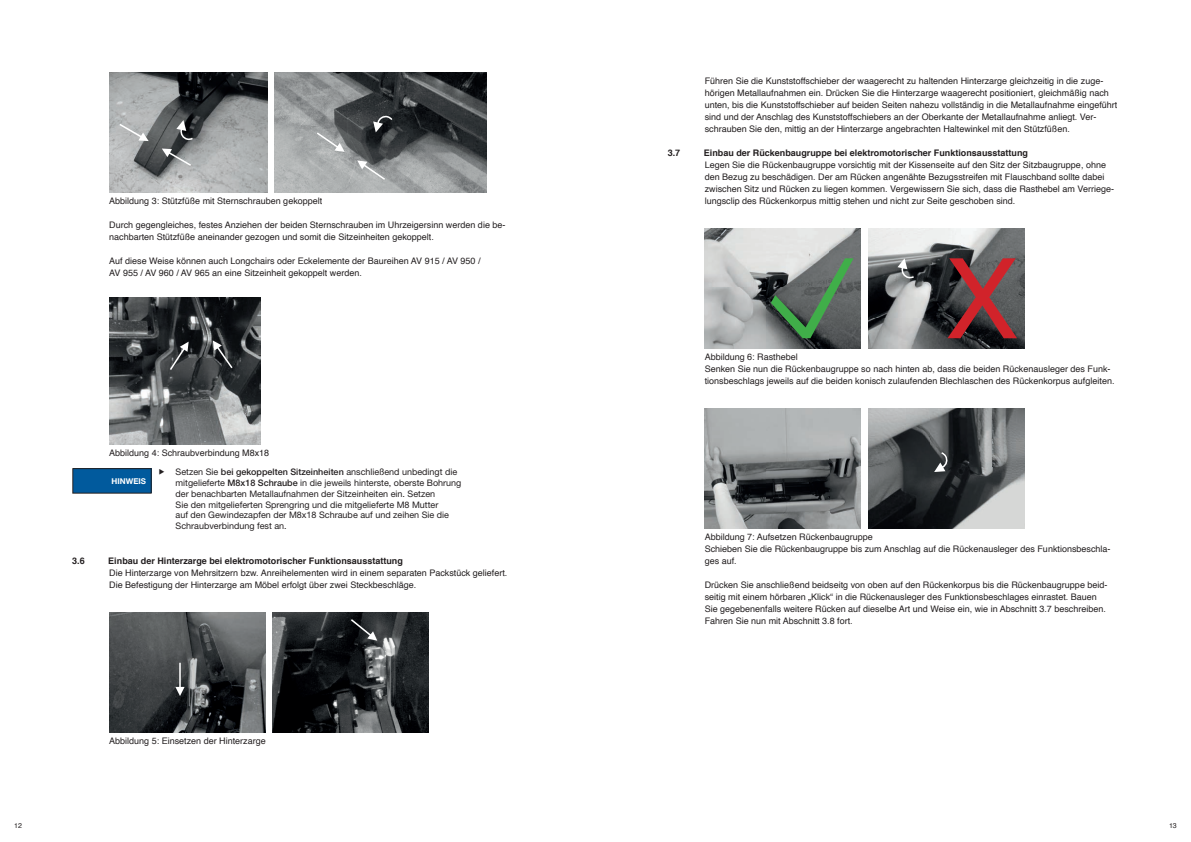
<style>
.page{position:relative;width:1191px;height:842px;background:#fff}
.page>*{position:absolute;margin:0;border:0;box-sizing:border-box;transform-origin:0 0}
.t1{font:9px/12px "Helvetica";color:#231f20}
.t2{font:9px/10.8px "Helvetica Neue LT";color:#231f20}
.t3{font:700 9px "Helvetica";color:#231f20}
.t4{font:700 8px "Helvetica Neue LT";color:#fff}
.t5{font:7px "Helvetica";color:#231f20}
.s1{font-weight:500}
</style>
<div class="page">
<img style="left:109px;top:72px;width:158px;height:120px">
<img style="left:275px;top:72px;width:212px;height:120px">
<img style="left:109px;top:297px;width:152px;height:147px">
<div style="left:73px;top:469px;width:78px;height:24px;background:#015a9d"></div>
<div style="left:72px;top:468px;width:80px;height:26px;border:1px solid #231f20"></div>
<img style="left:109px;top:612px;width:156px;height:120px">
<img style="left:273px;top:612px;width:155px;height:120px">
<img style="left:704px;top:228px;width:156px;height:120px">
<img style="left:868px;top:228px;width:156px;height:120px">
<img style="left:704px;top:408px;width:156px;height:120px">
<img style="left:868px;top:408px;width:156px;height:120px">
<svg style="left:176px;top:120px;width:17px;height:20px"></svg>
<svg style="left:373px;top:115px;width:19px;height:17px"></svg>
<svg style="left:119px;top:124px;width:30px;height:17px"></svg>
<svg style="left:170px;top:342px;width:19px;height:28px"></svg>
<svg style="left:317px;top:132px;width:28px;height:20px"></svg>
<svg style="left:162px;top:149px;width:29px;height:17px"></svg>
<svg style="left:213px;top:340px;width:19px;height:28px"></svg>
<svg style="left:357px;top:160px;width:28px;height:20px"></svg>
<svg style="left:175px;top:663px;width:10px;height:33px"></svg>
<svg style="left:351px;top:619px;width:26px;height:22px"></svg>
<svg style="left:897px;top:258px;width:17px;height:21px"></svg>
<svg style="left:934px;top:452px;width:14px;height:20px"></svg>
<svg style="left:947px;top:258px;width:70px;height:80px;background:#73393d"></svg>
<svg style="left:771px;top:258px;width:82px;height:80px;background:#617766"></svg>
<p class="t1" style="left:109px;top:195px;width:215px">Abbildung 3: Stützfüße mit Sternschrauben gekoppelt</p>
<p class="t1" style="left:109px;top:219px;width:398px">Durch gegengleiches, festes Anziehen der beiden Sternschrauben im Uhrzeigersinn werden die be&shy;nachbarten Stützfüße aneinander gezogen und somit die Sitzeinheiten gekoppelt.</p>
<p class="t1" style="left:109px;top:255px;width:373px">Auf diese Weise können auch Longchairs oder Eckelemente der Baureihen AV 915 / AV 950 /<br>AV 955 / AV 960 / AV 965 an eine Sitzeinheit gekoppelt werden.</p>
<p class="t1" style="left:109px;top:447px;width:162px">Abbildung 4: Schraubverbindung M8x18</p>
<p class="t2" style="left:176px;top:466px;width:287px">Setzen Sie <span class="s1">bei gekoppelten Sitzeinheiten</span> anschließend unbedingt die mitgelieferte <span class="s1">M8x18 Schraube</span> in die jeweils hinterste, oberste Bohrung der benachbarten Metallaufnahmen der Sitzeinheiten ein. Setzen<br>Sie den mitgelieferten Sprengring und die mitgelieferte M8 Mutter<br>auf den Gewindezapfen der M8x18 Schraube auf und zeihen Sie die Schraubverbindung fest an.</p>
<p class="t4" style="left:112px;top:476px;width:36px">HINWEIS</p>
<p class="t3" style="left:72px;top:554px;width:14px">3.6</p>
<p class="t3" style="left:108px;top:554px;width:296px">Einbau der Hinterzarge bei elektromotorischer Funktionsausstattung</p>
<p class="t1" style="left:109px;top:567px;width:400px">Die Hinterzarge von Mehrsitzern bzw. Anreihelementen wird in einem separaten Packstück geliefert.<br>Die Befestigung der Hinterzarge am Möbel erfolgt über zwei Steckbeschläge.</p>
<p class="t1" style="left:109px;top:735px;width:158px">Abbildung 5: Einsetzen der Hinterzarge</p>
<p class="t1" style="left:704px;top:75px;width:414px">Führen Sie die Kunststoffschieber der waagerecht zu haltenden Hinterzarge gleichzeitig in die zuge&shy;hörigen Metallaufnahmen ein. Drücken Sie die Hinterzarge waagerecht positioniert, gleichmäßig nach unten, bis die Kunststoffschieber auf beiden Seiten nahezu vollständig in die Metallaufnahme eingeführt sind und der Anschlag des Kunststoffschiebers an der Oberkante der Metallaufnahme anliegt. Ver&shy;schrauben Sie den, mittig an der Hinterzarge angebrachten Haltewinkel mit den Stützfüßen.</p>
<p class="t3" style="left:668px;top:146px;width:14px">3.7</p>
<p class="t3" style="left:704px;top:146px;width:326px">Einbau der Rückenbaugruppe bei elektromotorischer Funktionsausstattung</p>
<p class="t1" style="left:704px;top:159px;width:411px">Legen Sie die Rückenbaugruppe vorsichtig mit der Kissenseite auf den Sitz der Sitzbaugruppe, ohne den Bezug zu beschädigen. Der am Rücken angenähte Bezugsstreifen mit Flauschband sollte dabei zwischen Sitz und Rücken zu liegen kommen. Vergewissern Sie sich, dass die Rasthebel am Verriege&shy;lungsclip des Rückenkorpus mittig stehen und nicht zur Seite geschoben sind.</p>
<p class="t1" style="left:704px;top:351px;width:411px">Abbildung 6: Rasthebel<br>Senken Sie nun die Rückenbaugruppe so nach hinten ab, dass die beiden Rückenausleger des Funk&shy;tionsbeschlags jeweils auf die beiden konisch zulaufenden Blechlaschen des Rückenkorpus aufgleiten.</p>
<p class="t1" style="left:704px;top:531px;width:407px">Abbildung 7: Aufsetzen Rückenbaugruppe<br>Schieben Sie die Rückenbaugruppe bis zum Anschlag auf die Rückenausleger des Funktionsbeschla&shy;ges auf.</p>
<p class="t1" style="left:704px;top:579px;width:404px">Drücken Sie anschließend beidseitg von oben auf den Rückenkorpus bis die Rückenbaugruppe beid&shy;seitig mit einem hörbaren „Klick“ in die Rückenausleger des Funktionsbeschlages einrastet. Bauen Sie gegebenenfalls weitere Rücken auf dieselbe Art und Weise ein, wie in Abschnitt 3.7 beschreiben.<br>Fahren Sie nun mit Abschnitt 3.8 fort.</p>
<p class="t5" style="left:14px;top:820px;width:9px">12</p>
<p class="t5" style="left:1169px;top:820px;width:9px">13</p>
</div>
